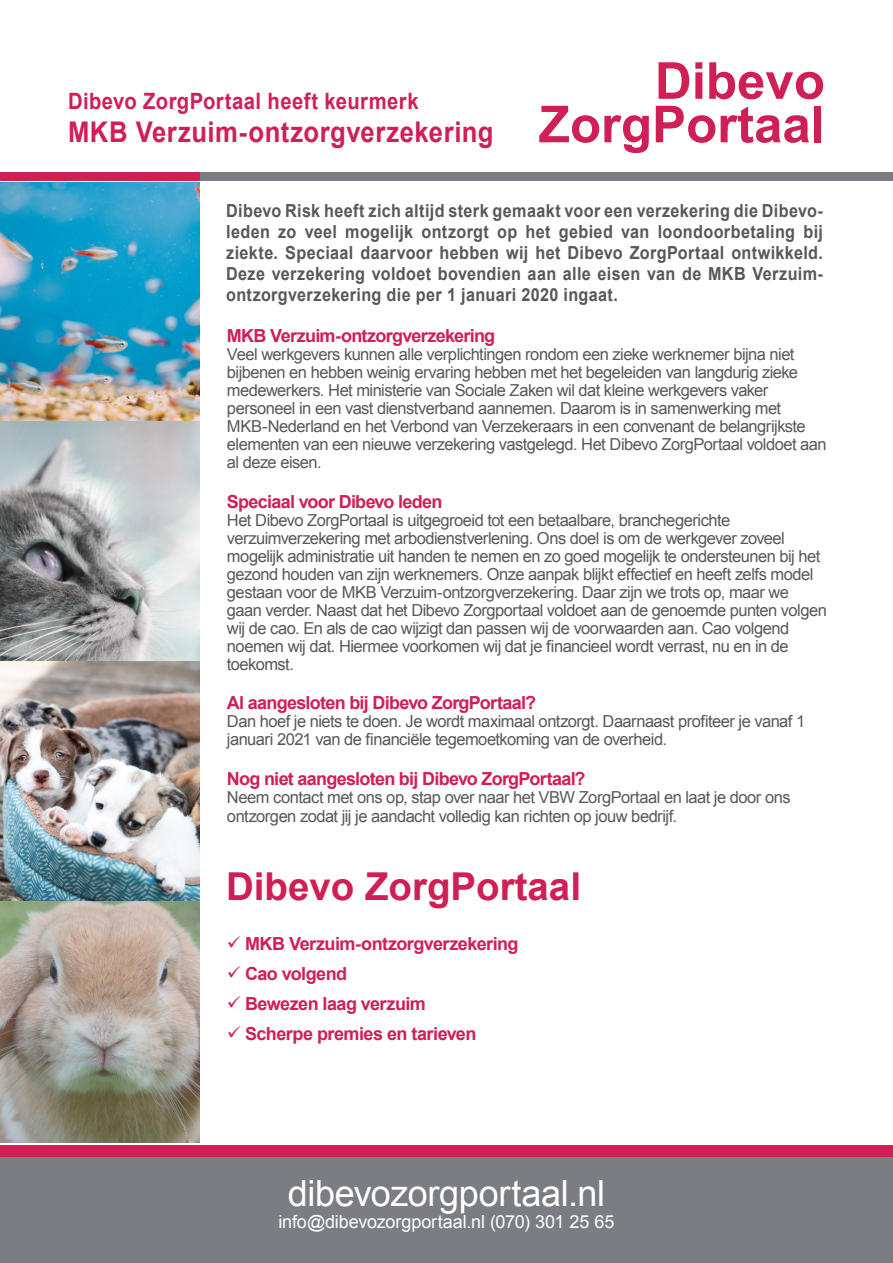
<style>
.page{position:relative;width:893px;height:1263px;background:#fff}
.page>*{position:absolute;margin:0;border:0;box-sizing:border-box;transform-origin:0 0}
.t1{font:700 51px "Arial";color:#d01f54}
.t2{font:700 38.4px "Arial";color:#d01f54}
.Kop_tabel{font:36px "Arial";letter-spacing:-.01em;color:#fff}
.KOP2{font:700 28.5px "Arial";letter-spacing:.02em;color:#d01f54;scale:.9 1}
.KOP2-2{font:700 22.5px "Arial";letter-spacing:.02em;color:#d01f54;scale:.9 1}
.Plat{font:700 18px/21px "Arial";letter-spacing:.02em;color:#57585a;text-align:justify;scale:.9 1}
.tussenkop{font:700 18px "Arial";letter-spacing:-.04em;color:#d01f54}
.Kop_tabel-2{font:18px "Arial";letter-spacing:-.005em;color:#fff}
.tussenkop-2{font:16.5px/18px "Arial";letter-spacing:-.03em;color:#57585a}
</style>
<div class="page">
<div style="left:0;top:172px;width:893px;height:8px;background:#7b7d82"></div>
<div style="left:0;top:1153px;width:893px;height:110px;background:#7b7d82"></div>
<div style="left:0;top:172px;width:199px;height:8px;background:#d01f54"></div>
<div style="left:0;top:1145px;width:893px;height:11px;background:#d01f54"></div>
<img style="left:0;top:183px;width:199px;height:959px">
<p class="KOP2-2" style="left:68px;top:86px;width:391px">Dibevo ZorgPortaal heeft keurmerk</p>
<p class="KOP2" style="left:68px;top:113px;width:474px">MKB Verzuim-ontzorgverzekering</p>
<p class="t1" style="left:655px;top:47px;width:172px">Dibevo</p>
<p class="t1" style="left:539px;top:91px;width:288px">ZorgPortaal</p>
<p class="Plat" style="left:226px;top:201px;width:665px">Dibevo Risk heeft zich altijd sterk gemaakt voor een verzekering die Dibevo&shy;leden zo veel mogelijk ontzorgt op het gebied van loondoorbetaling bij ziekte. Speciaal daarvoor hebben wij het Dibevo ZorgPortaal ontwikkeld.<br>Deze verzekering voldoet bovendien aan alle eisen van de MKB Verzuim&shy;ontzorgverzekering die per 1 januari 2020 ingaat.</p>
<p class="tussenkop" style="left:227px;top:324px;width:270px">MKB Verzuim-ontzorgverzekering</p>
<p class="tussenkop-2" style="left:227px;top:345px;width:601px">Veel werkgevers kunnen alle verplichtingen rondom een zieke werknemer bijna niet bijbenen en hebben weinig ervaring hebben met het begeleiden van langdurig zieke medewerkers. Het ministerie van Sociale Zaken wil dat kleine werkgevers vaker personeel in een vast dienstverband aannemen. Daarom is in samenwerking met MKB-Nederland en het Verbond van Verzekeraars in een convenant de belangrijkste elementen van een nieuwe verzekering vastgelegd. Het Dibevo ZorgPortaal voldoet aan al deze eisen.</p>
<p class="tussenkop" style="left:227px;top:489px;width:217px">Speciaal voor Dibevo leden</p>
<p class="tussenkop-2" style="left:227px;top:511px;width:601px">Het Dibevo ZorgPortaal is uitgegroeid tot een betaalbare, branchegerichte verzuimverzekering met arbodienstverlening. Ons doel is om de werkgever zoveel mogelijk administratie uit handen te nemen en zo goed mogelijk te ondersteunen bij het gezond houden van zijn werknemers. Onze aanpak blijkt effectief en heeft zelfs model gestaan voor de MKB Verzuim-ontzorgverzekering. Daar zijn we trots op, maar we gaan verder. Naast dat het Dibevo Zorgportaal voldoet aan de genoemde punten volgen wij de cao. En als de cao wijzigt dan passen wij de voorwaarden aan. Cao volgend noemen wij dat. Hiermee voorkomen wij dat je financieel wordt verrast, nu en in de toekomst.</p>
<p class="tussenkop" style="left:227px;top:691px;width:311px">Al aangesloten bij Dibevo ZorgPortaal?</p>
<p class="tussenkop-2" style="left:227px;top:713px;width:580px">Dan hoef je niets te doen. Je wordt maximaal ontzorgt. Daarnaast profiteer je vanaf 1 januari 2021 van de financiële tegemoetkoming van de overheid.</p>
<p class="tussenkop" style="left:227px;top:767px;width:360px">Nog niet aangesloten bij Dibevo ZorgPortaal?</p>
<p class="tussenkop-2" style="left:227px;top:787px;width:565px;line-height:19.5px">Neem contact met ons op, stap over naar het VBW ZorgPortaal en laat je door ons ontzorgen zodat jij je aandacht volledig kan richten op jouw bedrijf.</p>
<p class="t2" style="left:226px;top:861px;width:356px">Dibevo ZorgPortaal</p>
<p class="tussenkop" style="left:227px;top:932px;width:293px">✓ MKB Verzuim-ontzorgverzekering</p>
<p class="tussenkop" style="left:227px;top:962px;width:122px">✓ Cao volgend</p>
<p class="tussenkop" style="left:227px;top:992px;width:200px">✓ Bewezen laag verzuim</p>
<p class="tussenkop" style="left:227px;top:1022px;width:251px">✓ Scherpe premies en tarieven</p>
<p class="Kop_tabel" style="left:288px;top:1170px;width:319px">dibevozorgportaal.nl</p>
<p class="Kop_tabel-2" style="left:278px;top:1210px;width:338px">info@dibevozorgportaal.nl (070) 301 25 65</p>
</div>
